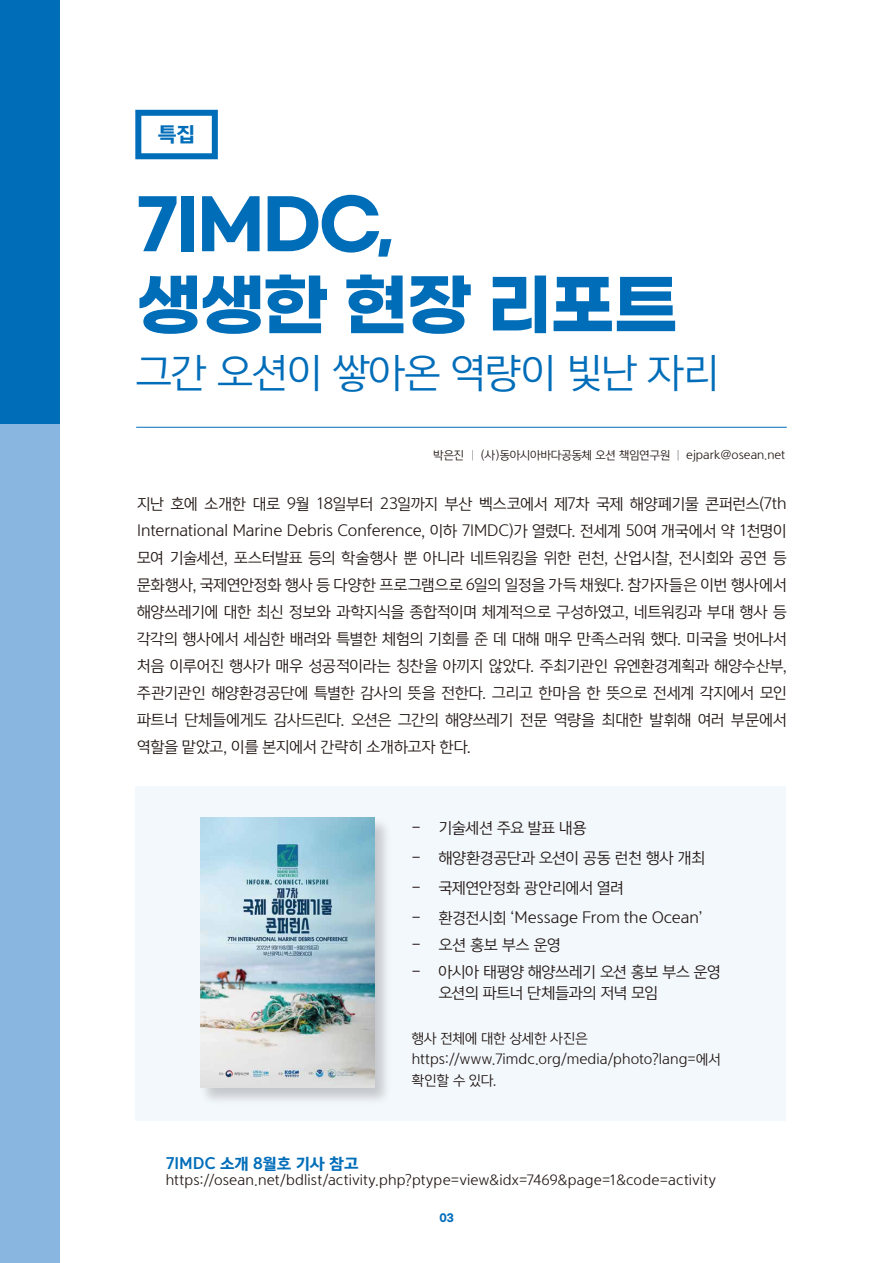
<style>
.page{position:relative;width:893px;height:1263px;background:#fff}
.page>*{position:absolute;margin:0;border:0;box-sizing:border-box;transform-origin:0 0}
.t1{font:700 67.5px/81px "Gmarket Sans";letter-spacing:-.025em;color:#006db9}
.t2{font:39px "Yoon Gothic Pro 745";letter-spacing:-.01em;color:#006db9}
.t3{font:19.5px "Yoon Gothic Pro 785";color:#006db9}
.t4{font:15px/27px "Yoon Gothic Pro 745";letter-spacing:-.01em;color:#221815;text-align:justify}
.t5{font:15px "Yoon Gothic Pro 785";letter-spacing:-.01em;color:#006db9}
.t6{font:13.5px/21px "Yoon Gothic Pro 745";letter-spacing:.01em;color:#221815}
.t7{font:11.25px "Yoon Gothic Pro 745";color:#221815}
.t8{font:700 10.5px "Gmarket Sans";color:#006db9}
.s1{font-family:"Yoon Gothic Pro 715"}
</style>
<div class="page">
<div style="left:135px;top:786px;width:651px;height:335px;background:#f3f8fc"></div>
<hr style="left:136px;top:427px;width:651px;height:1px;background:#006db9">
<div style="left:0;top:0;width:59px;height:1263px;background:#006db9"></div>
<img style="left:200px;top:817px;width:186px;height:283px">
<img style="left:200px;top:817px;width:174px;height:270px">
<svg style="left:135px;top:110px;width:83px;height:49px"></svg>
<div style="left:0;top:424px;width:59px;height:839px;background:#89b5e1"></div>
<h3 class="t3" style="left:158px;top:119px;width:39px">특집</h3>
<h1 class="t1" style="left:136px;top:187px;width:544px">7IMDC,<br>생생한 현장 리포트</h1>
<h2 class="t2" style="left:136px;top:348px;width:584px">그간 오션이 쌓아온 역량이 빛난 자리</h2>
<p class="t7" style="left:433px;top:448px;width:353px">박은진 <span class="s1">|</span> (사)동아시아바다공동체 오션 책임연구원 <span class="s1">|</span> ejpark@osean.net</p>
<p class="t4" style="left:137px;top:490px;width:651px">지난 호에 소개한 대로 9월 18일부터 23일까지 부산 벡스코에서 제7차 국제 해양폐기물 콘퍼런스(7th International Marine Debris Conference, 이하 7IMDC)가 열렸다. 전세계 50여 개국에서 약 1천명이 모여 기술세션, 포스터발표 등의 학술행사 뿐 아니라 네트워킹을 위한 런천, 산업시찰, 전시회와 공연 등 문화행사, 국제연안정화 행사 등 다양한 프로그램으로 6일의 일정을 가득 채웠다. 참가자들은 이번 행사에서 해양쓰레기에 대한 최신 정보와 과학지식을 종합적이며 체계적으로 구성하였고, 네트워킹과 부대 행사 등 각각의 행사에서 세심한 배려와 특별한 체험의 기회를 준 데 대해 매우 만족스러워 했다. 미국을 벗어나서 처음 이루어진 행사가 매우 성공적이라는 칭찬을 아끼지 않았다. 주최기관인 유엔환경계획과 해양수산부, 주관기관인 해양환경공단에 특별한 감사의 뜻을 전한다. 그리고 한마음 한 뜻으로 전세계 각지에서 모인 파트너 단체들에게도 감사드린다. 오션은 그간의 해양쓰레기 전문 역량을 최대한 발휘해 여러 부문에서 역할을 맡았고, 이를 본지에서 간략히 소개하고자 한다.</p>
<p class="t4" style="left:412px;top:814px;width:176px">- 기술세션 주요 발표 내용</p>
<p class="t4" style="left:412px;top:844px;width:295px">- 해양환경공단과 오션이 공동 런천 행사 개최</p>
<p class="t4" style="left:412px;top:874px;width:214px">- 국제연안정화 광안리에서 열려</p>
<p class="t4" style="left:412px;top:904px;width:293px">- 환경전시회 ‘Message From the Ocean’</p>
<p class="t4" style="left:412px;top:931px;width:151px">- 오션 홍보 부스 운영</p>
<p class="t4" style="left:439px;top:961px;width:284px;line-height:21px;text-indent:-27px">- 아시아 태평양 해양쓰레기 오션 홍보 부스 운영 오션의 파트너 단체들과의 저녁 모임</p>
<p class="t6" style="left:412px;top:1028px;width:310px">행사 전체에 대한 상세한 사진은 https://www.7imdc.org/media/photo?lang=에서 확인할 수 있다.</p>
<p class="t5" style="left:166px;top:1152px;width:194px">7IMDC 소개 8월호 기사 참고</p>
<p class="t6" style="left:166px;top:1169px;width:552px">https://osean.net/bdlist/activity.php?ptype=view&amp;idx=7469&amp;page=1&amp;code=activity</p>
<p class="t8" style="left:439px;top:1212px;width:16px">03</p>
</div>
